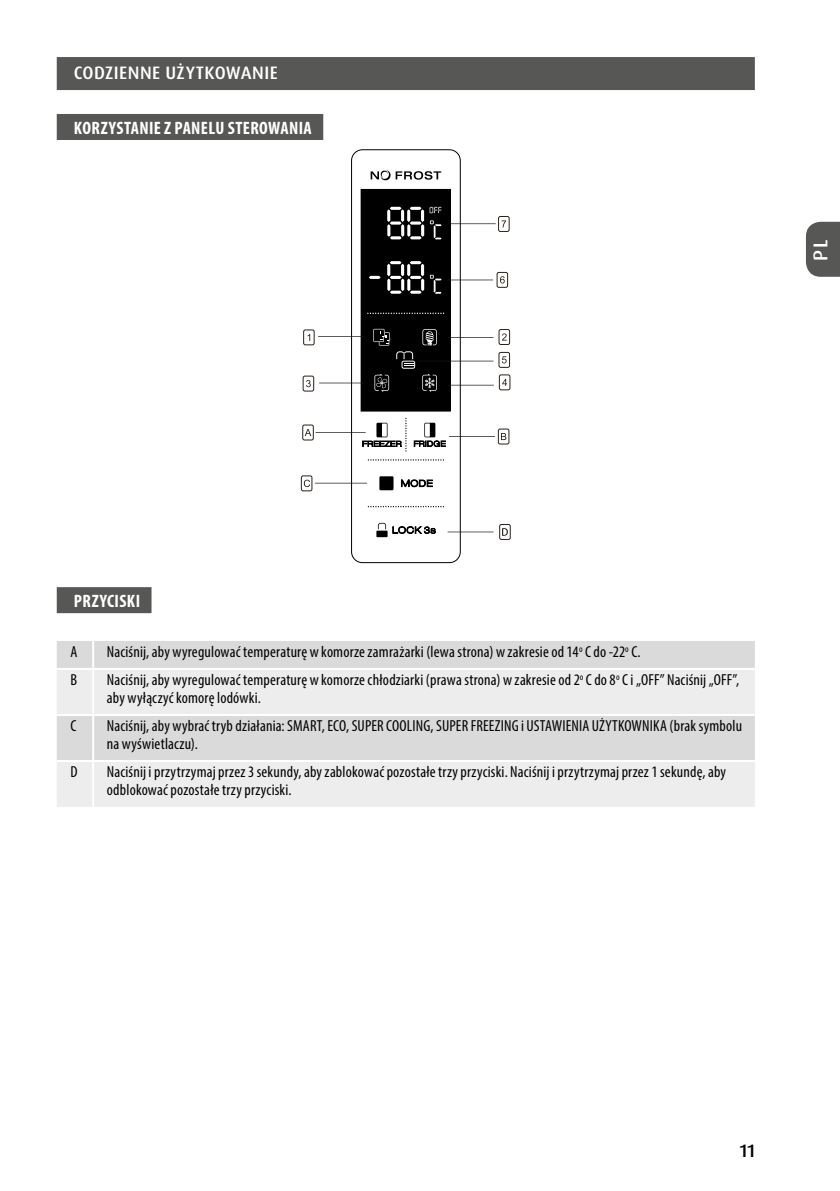
<style>
.page{position:relative;width:840px;height:1191px;background:#fff}
.page>*{position:absolute;margin:0;border:0;box-sizing:border-box;transform-origin:0 0}
.t1{font:500 20px "Dax Pro";color:#fff}
.t2{font:700 condensed 18px "Myriad Pro";letter-spacing:.02em;color:#fff}
.t3{font:500 18px "Dax Pro";letter-spacing:.025em;color:#fff}
.t4{font:500 18px "Dax Pro";color:#000}
.t5{font:condensed 16px/18px "Myriad Pro";letter-spacing:.01em;color:#000}
</style>
<div class="page">
<div style="left:57px;top:57px;width:697px;height:33px;background:#575756"></div>
<div style="left:57px;top:114px;width:266px;height:26px;background:#575756"></div>
<div style="left:57px;top:587px;width:94px;height:26px;background:#575756"></div>
<svg style="left:370px;top:170px;width:71px;height:11px"></svg>
<div style="left:361px;top:189px;width:89px;height:222px;background:#000"></div>
<svg style="left:301px;top:216px;width:209px;height:324px"></svg>
<svg style="left:304px;top:418px;width:102px;height:33px"></svg>
<svg style="left:303px;top:480px;width:64px;height:7px"></svg>
<svg style="left:414px;top:423px;width:92px;height:24px"></svg>
<svg style="left:501px;top:528px;width:6px;height:8px"></svg>
<div style="left:303px;top:330px;width:11px;height:15px;border:1px solid #2a211a;border-radius:2px"></div>
<svg style="left:307px;top:334px;width:3px;height:7px"></svg>
<div style="left:498px;top:329px;width:11px;height:16px;border:1px solid #2a211a;border-radius:2px"></div>
<div style="left:303px;top:376px;width:10px;height:15px;border:1px solid #2a211a;border-radius:2px"></div>
<svg style="left:306px;top:380px;width:4px;height:7px"></svg>
<div style="left:499px;top:375px;width:11px;height:15px;border:1px solid #2a211a;border-radius:2px"></div>
<div style="left:498px;top:352px;width:11px;height:15px;border:1px solid #2a211a;border-radius:2px"></div>
<svg style="left:318px;top:196px;width:189px;height:212px"></svg>
<div style="left:57px;top:641px;width:697px;height:27px;background:#dadada"></div>
<svg style="left:57px;top:670px;width:697px;height:137px;background:#e6e6e6"></svg>
<hr style="left:92px;top:641px;width:2px;height:27px;background:#fff">
<hr style="left:92px;top:670px;width:2px;height:44px;background:#fff">
<hr style="left:57px;top:714px;width:36px;height:2px;background:#fff">
<hr style="left:93px;top:714px;width:661px;height:2px;background:#fff">
<hr style="left:92px;top:716px;width:2px;height:44px;background:#fff">
<hr style="left:57px;top:760px;width:36px;height:2px;background:#fff">
<hr style="left:93px;top:760px;width:661px;height:2px;background:#fff">
<hr style="left:92px;top:762px;width:2px;height:45px;background:#fff">
<div style="left:806px;top:222px;width:33px;height:55px;background:#575756"></div>
<p class="t3" style="left:74px;top:61px;width:205px">CODZIENNE UŻYTKOWANIE</p>
<p class="t2" style="left:74px;top:116px;width:239px">KORZYSTANIE Z PANELU STEROWANIA</p>
<p class="t1" style="left:807px;top:261px;width:23px;rotate:-90deg">PL</p>
<p class="t2" style="left:74px;top:589px;width:68px">PRZYCISKI</p>
<p class="t5" style="left:70px;top:642px;width:8px">A</p>
<p class="t5" style="left:107px;top:642px;width:535px">Naciśnij, aby wyregulować temperaturę w komorze zamrażarki (lewa strona) w zakresie od14<sup>o</sup> C do-22<sup>o</sup> C.</p>
<p class="t5" style="left:70px;top:670px;width:8px">B</p>
<p class="t5" style="left:107px;top:670px;width:633px">Naciśnij, aby wyregulować temperaturę w komorze chłodziarki (prawa strona) w zakresie od2<sup>o</sup> C do8<sup>o</sup> C i „OFF” Naciśnij „OFF”, aby wyłączyć komorę lodówki.</p>
<p class="t5" style="left:70px;top:716px;width:7px">C</p>
<p class="t5" style="left:107px;top:716px;width:636px">Naciśnij, aby wybrać tryb działania: SMART, ECO, SUPER COOLING, SUPER FREEZING i USTAWIENIA UŻYTKOWNIKA (brak symbolu na wyświetlaczu).</p>
<p class="t5" style="left:70px;top:762px;width:9px">D</p>
<p class="t5" style="left:107px;top:762px;width:620px">Naciśnij iprzytrzymaj przez 3 sekundy, aby zablokować pozostałe trzy przyciski. Naciśnij iprzytrzymaj przez 1 sekundę, aby odblokować pozostałe trzy przyciski.</p>
<p class="t4" style="left:739px;top:1139px;width:17px">11</p>
</div>
